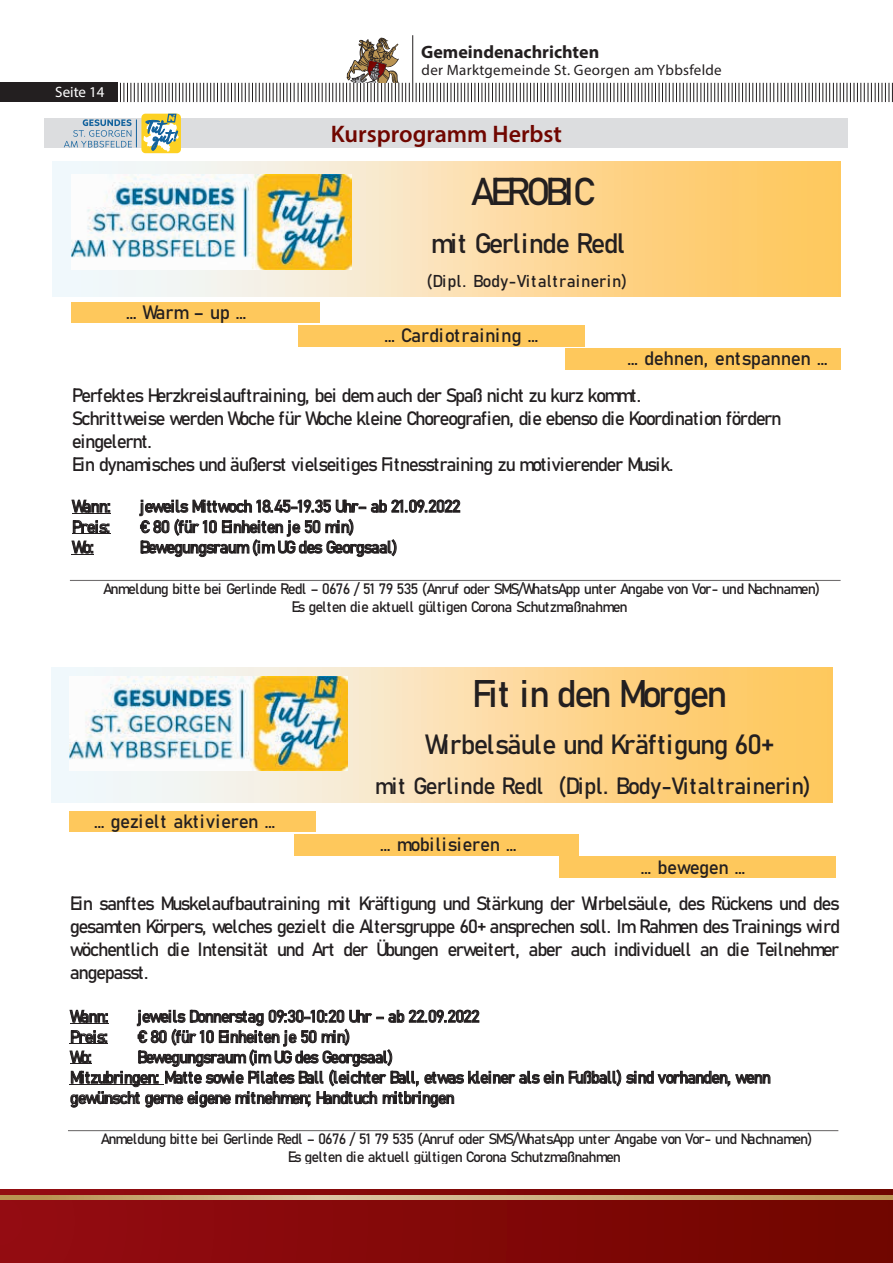
<style>
.page{position:relative;width:893px;height:1263px;background:#fff}
.page>*{position:absolute;margin:0;border:0;box-sizing:border-box;transform-origin:0 0}
.t1{font:600 condensed 38.25px "Bahnschrift";letter-spacing:-.145em;color:#231f20}
.t2{font:600 condensed 37.95px "Bahnschrift";letter-spacing:-.085em;color:#231f20}
.t3{font:600 condensed 27.75px "Bahnschrift";letter-spacing:-.065em;color:#231f20}
.t4{font:600 condensed 27.45px "Bahnschrift";letter-spacing:-.055em;color:#231f20}
.t5{font:600 24px "Myriad Pro";color:#700600}
.t6{font:600 condensed 23.25px "Bahnschrift";letter-spacing:-.045em;color:#231f20}
.t7{font:300 condensed 19.2px/23px "Bahnschrift";letter-spacing:-.085em;color:#231f20}
.t8{font:600 condensed 19.2px "Bahnschrift";letter-spacing:-.025em;color:#231f20}
.t9{font:300 condensed 19.05px/22.8px "Bahnschrift";letter-spacing:-.08em;color:#231f20;text-align:justify}
.t10{font:600 condensed 19.05px "Bahnschrift";letter-spacing:-.03em;color:#231f20}
.t11{font:700 18px "Myriad Pro";color:#231f20}
.t12{font:300 condensed 16.95px "Bahnschrift";letter-spacing:-.075em;color:#231f20}
.t13{font:600 condensed 16.95px "Bahnschrift";color:#231f20}
.t14{font:300 condensed 16.8px/20.2px "Bahnschrift";letter-spacing:-.08em;color:#231f20}
.t15{font:300 condensed 15px/17.9px "Bahnschrift";letter-spacing:-.075em;color:#231f20;text-align:center}
.t16{font:15px "Myriad Pro";letter-spacing:.02em;color:#231f20}
.t17{font:15px "Myriad Pro";color:#fff}
.t18{font:300 condensed 14.85px/17.7px "Bahnschrift";letter-spacing:-.075em;color:#231f20;text-align:center}
</style>
<div class="page">
<hr style="left:412px;top:35px;width:1px;height:67px;background:#231f20">
<svg style="left:416px;top:83px;width:477px;height:19px"></svg>
<div style="left:0;top:83px;width:117px;height:19px;background:#231f20"></div>
<svg style="left:120px;top:37px;width:290px;height:65px"></svg>
<div style="left:0;top:1189px;width:893px;height:74px;background:linear-gradient(to right,#961015,#730a02)"></div>
<svg style="left:0;top:1195px;width:893px;height:4px;background:#c9aa79"></svg>
<div style="left:45px;top:118px;width:803px;height:30px;background:#dcdddf"></div>
<svg style="left:64px;top:119px;width:73px;height:28px"></svg>
<div style="left:141px;top:114px;width:40px;height:39px;background:#fdd123;border-radius:4px"></div>
<svg style="left:143px;top:114px;width:36px;height:38px"></svg>
<div style="left:52px;top:161px;width:789px;height:136px;background:linear-gradient(to right,#f1feff,#ffc557)"></div>
<div style="left:298px;top:325px;width:286px;height:21px;background:#fec85c"></div>
<div style="left:71px;top:302px;width:248px;height:20px;background:#fec85c"></div>
<div style="left:565px;top:348px;width:276px;height:22px;background:#fec85c"></div>
<hr style="left:72px;top:513px;width:39px;height:1px;background:#231f20">
<svg style="left:139px;top:499px;width:321px;height:58px"></svg>
<svg style="left:71px;top:500px;width:39px;height:55px"></svg>
<hr style="left:70px;top:580px;width:771px;height:1px;background:#231f20">
<hr style="left:70px;top:581px;width:771px;height:1px;background:#231f20">
<img style="left:72px;top:174px;width:280px;height:95px">
<div style="left:52px;top:667px;width:781px;height:136px;background:linear-gradient(to right,#f1feff,#ffc456)"></div>
<div style="left:294px;top:834px;width:284px;height:21px;background:#fec85c"></div>
<div style="left:69px;top:811px;width:247px;height:20px;background:#fec85c"></div>
<div style="left:559px;top:857px;width:277px;height:21px;background:#fec85c"></div>
<svg style="left:70px;top:1009px;width:700px;height:99px"></svg>
<hr style="left:68px;top:1130px;width:770px;height:1px;background:#231f20">
<hr style="left:68px;top:1131px;width:770px;height:1px;background:#231f20">
<img style="left:70px;top:676px;width:278px;height:94px">
<p class="t11" style="left:421px;top:40px;width:180px">Gemeindenachrichten</p>
<p class="t17" style="left:55px;top:83px;width:51px">Seite 14</p>
<p class="t8" style="left:126px;top:298px;width:123px">… Warm – up …</p>
<p class="t16" style="left:422px;top:61px;width:302px">der Marktgemeinde St. Georgen am Ybbsfelde</p>
<p class="t5" style="left:331px;top:119px;width:233px">Kursprogramm Herbst</p>
<h1 class="t1" style="left:471px;top:163px;width:127px">AEROBIC</h1>
<h3 class="t3" style="left:431px;top:222px;width:196px">mit Gerlinde Redl</h3>
<p class="t13" style="left:427px;top:268px;width:202px">(Dipl. Body-Vitaltrainerin)</p>
<p class="t8" style="left:384px;top:321px;width:156px">… Cardiotraining …</p>
<p class="t8" style="left:627px;top:344px;width:202px">… dehnen, entspannen …</p>
<p class="t7" style="left:72px;top:382px;width:712px">Perfektes Herzkreislauftraining, bei dem auch der Spaß nicht zu kurz kommt.<br>Schrittweise werden Woche für Woche kleine Choreografien, die ebenso die Koordination fördern eingelernt.<br>Ein dynamisches und äußerst vielseitiges Fitnesstraining zu motivierender Musik.</p>
<p class="t12" style="left:72px;top:493px;width:40px">Wann:</p>
<p class="t12" style="left:140px;top:493px;width:323px">jeweils Mittwoch 18.45-19.35 Uhr– ab 21.09.2022</p>
<p class="t12" style="left:72px;top:514px;width:40px">Preis:</p>
<p class="t12" style="left:140px;top:514px;width:216px">€80 (für 10 Einheiten je 50 min)</p>
<p class="t12" style="left:72px;top:534px;width:24px">Wo:</p>
<p class="t12" style="left:140px;top:534px;width:260px">Bewegungsraum (im UG des Georgsaal)</p>
<p class="t15" style="left:103px;top:579px;width:719px">Anmeldung bitte bei Gerlinde Redl – 0676 / 51 79 535 (Anruf oder SMS/WhatsApp unter Angabe von Vor- und Nachnamen)<br>Es gelten die aktuell gültigen Corona Schutzmaßnahmen</p>
<p class="t10" style="left:94px;top:807px;width:183px">… gezielt aktivieren …</p>
<h2 class="t2" style="left:472px;top:665px;width:257px">Fit in den Morgen</h2>
<h3 class="t4" style="left:425px;top:723px;width:352px">Wirbelsäule und Kräftigung 60+</h3>
<p class="t6" style="left:375px;top:768px;width:438px">mit Gerlinde Redl (Dipl. Body-Vitaltrainerin)</p>
<p class="t10" style="left:380px;top:830px;width:139px">… mobilisieren …</p>
<p class="t10" style="left:641px;top:853px;width:107px">… bewegen …</p>
<p class="t9" style="left:70px;top:891px;width:772px">Ein sanftes Muskelaufbautraining mit Kräftigung und Stärkung der Wirbelsäule, des Rückens und des gesamten Körpers, welches gezielt die Altersgruppe 60+ ansprechen soll. Im Rahmen des Trainings wird wöchentlich die Intensität und Art der Übungen erweitert, aber auch individuell an die Teilnehmer angepasst.</p>
<p class="t14" style="left:70px;top:1005px;width:40px">Wann:</p>
<p class="t14" style="left:137px;top:1005px;width:344px">jeweils Donnerstag 09:30-10:20 Uhr – ab 22.09.2022</p>
<p class="t14" style="left:70px;top:1025px;width:39px">Preis:</p>
<p class="t14" style="left:137px;top:1025px;width:215px">€80 (für 10 Einheiten je 50 min)</p>
<p class="t14" style="left:70px;top:1046px;width:23px">Wo:</p>
<p class="t14" style="left:70px;top:1046px;width:703px;text-indent:67px">Bewegungsraum (im UG des Georgsaal)<br>Mitzubringen: Matte sowie Pilates Ball (leichter Ball, etwas kleiner als ein Fußball) sind vorhanden, wenn gewünscht gerne eigene mitnehmen; Handtuch mitbringen</p>
<p class="t18" style="left:101px;top:1129px;width:713px">Anmeldung bitte bei Gerlinde Redl – 0676 / 51 79 535 (Anruf oder SMS/WhatsApp unter Angabe von Vor- und Nachnamen)<br>Es gelten die aktuell gültigen Corona Schutzmaßnahmen</p>
</div>
